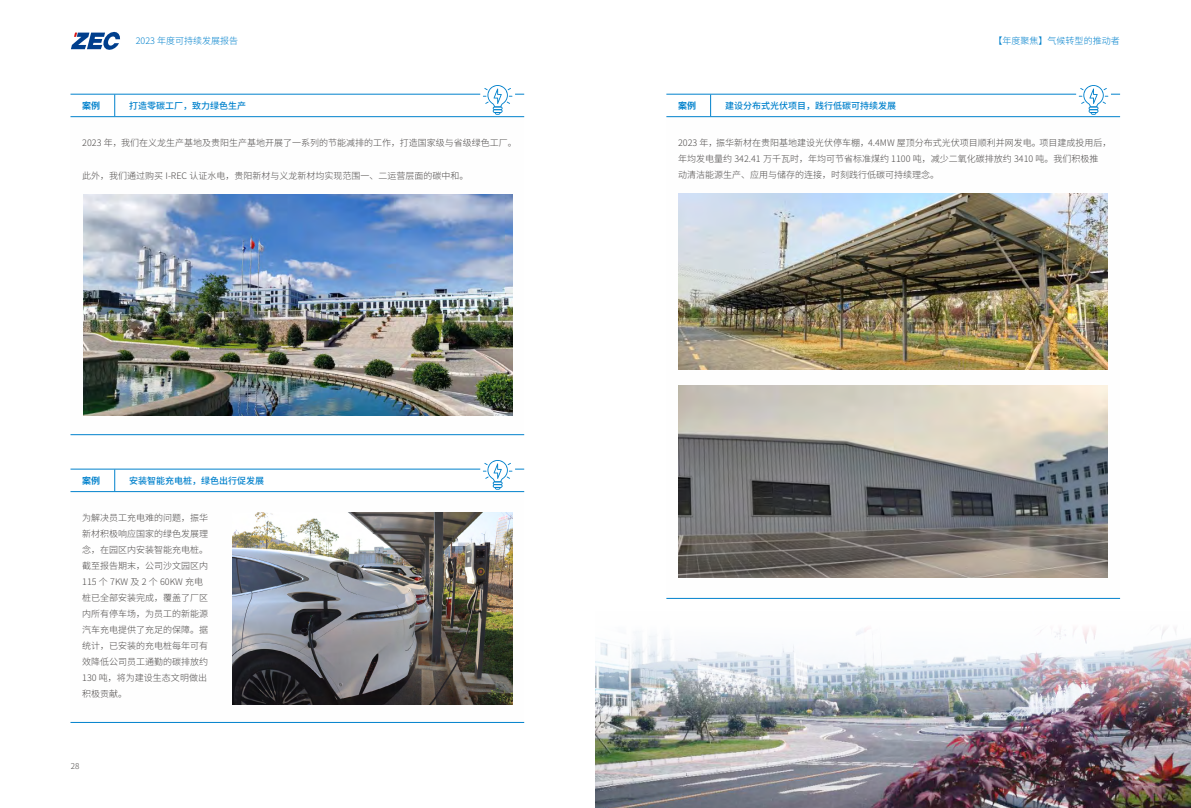
<style>
.page{position:relative;width:1191px;height:808px;background:#fff}
.page>*{position:absolute;margin:0;border:0;box-sizing:border-box;transform-origin:0 0}
.t1{font:300 9px/16px "Source Han Sans CN";color:#4c4948}
.t2{font:500 9px "Source Han Sans CN";color:#0081cc}
.t3{font:300 9px "Source Han Sans CN";color:#0081cc}
.t4{font:700 9px "Source Han Sans CN";color:#0081cc}
.t5{font:300 8px "Source Han Sans CN";color:#4c4948}
</style>
<div class="page">
<svg style="left:71px;top:32px;width:49px;height:18px"></svg>
<hr style="left:70px;top:94px;width:410px;height:1px;background:#0081cc">
<hr style="left:70px;top:469px;width:410px;height:1px;background:#0081cc">
<hr style="left:666px;top:94px;width:410px;height:1px;background:#0081cc">
<hr style="left:70px;top:116px;width:454px;height:1px;background:#0081cc">
<hr style="left:70px;top:491px;width:454px;height:1px;background:#0081cc">
<hr style="left:666px;top:116px;width:454px;height:1px;background:#0081cc">
<hr style="left:70px;top:434px;width:454px;height:1px;background:#0081cc">
<hr style="left:70px;top:722px;width:454px;height:1px;background:#0081cc">
<hr style="left:666px;top:598px;width:454px;height:1px;background:#0081cc">
<svg style="left:114px;top:95px;width:1px;height:21px"></svg>
<svg style="left:114px;top:469px;width:1px;height:22px"></svg>
<svg style="left:710px;top:95px;width:1px;height:21px"></svg>
<svg style="left:483px;top:85px;width:41px;height:30px"></svg>
<svg style="left:483px;top:460px;width:41px;height:30px"></svg>
<svg style="left:1078px;top:85px;width:42px;height:30px"></svg>
<img style="left:83px;top:194px;width:429px;height:222px">
<img style="left:232px;top:513px;width:280px;height:191px">
<img style="left:678px;top:194px;width:429px;height:176px">
<img style="left:678px;top:385px;width:429px;height:193px">
<img style="left:595px;top:628px;width:596px;height:180px">
<p class="t4" style="left:82px;top:101px;width:19px">案例</p>
<p class="t3" style="left:136px;top:36px;width:104px">2023 年度可持续发展报告</p>
<p class="t2" style="left:129px;top:100px;width:118px">打造零碳工厂，致力绿色生产</p>
<p class="t4" style="left:678px;top:101px;width:19px">案例</p>
<p class="t2" style="left:725px;top:100px;width:172px">建设分布式光伏项目，践行低碳可持续发展</p>
<p class="t3" style="left:993px;top:36px;width:127px">【年度聚焦】气候转型的推动者</p>
<p class="t1" style="left:82px;top:135px;width:436px">2023 年，我们在义龙生产基地及贵阳生产基地开展了一系列的节能减排的工作，打造国家级与省级绿色工厂。</p>
<p class="t1" style="left:82px;top:168px;width:388px">此外，我们通过购买 I-REC 认证水电，贵阳新材与义龙新材均实现范围一、二运营层面的碳中和。</p>
<p class="t4" style="left:82px;top:476px;width:19px">案例</p>
<p class="t2" style="left:129px;top:475px;width:136px">安装智能充电桩，绿色出行促发展</p>
<p class="t1" style="left:82px;top:509px;width:127px">为解决员工充电难的问题，振华新材积极响应国家的绿色发展理念，在园区内安装智能充电桩。截至报告期末，公司沙文园区内<br>115 个 7KW 及 2 个 60KW 充电桩已全部安装完成，覆盖了厂区内所有停车场，为员工的新能源汽车充电提供了充足的保障。据统计，已安装的充电桩每年可有效降低公司员工通勤的碳排放约<br>130 吨，将为建设生态文明做出积极贡献。</p>
<p class="t5" style="left:71px;top:761px;width:10px">28</p>
<p class="t1" style="left:678px;top:135px;width:435px">2023 年，振华新材在贵阳基地建设光伏停车棚，4.4MW 屋顶分布式光伏项目顺利并网发电。项目建成投用后，年均发电量约 342.41 万千瓦时，年均可节省标准煤约 1100 吨，减少二氧化碳排放约 3410 吨。我们积极推<br>动清洁能源生产、应用与储存的连接，时刻践行低碳可持续理念。</p>
</div>
